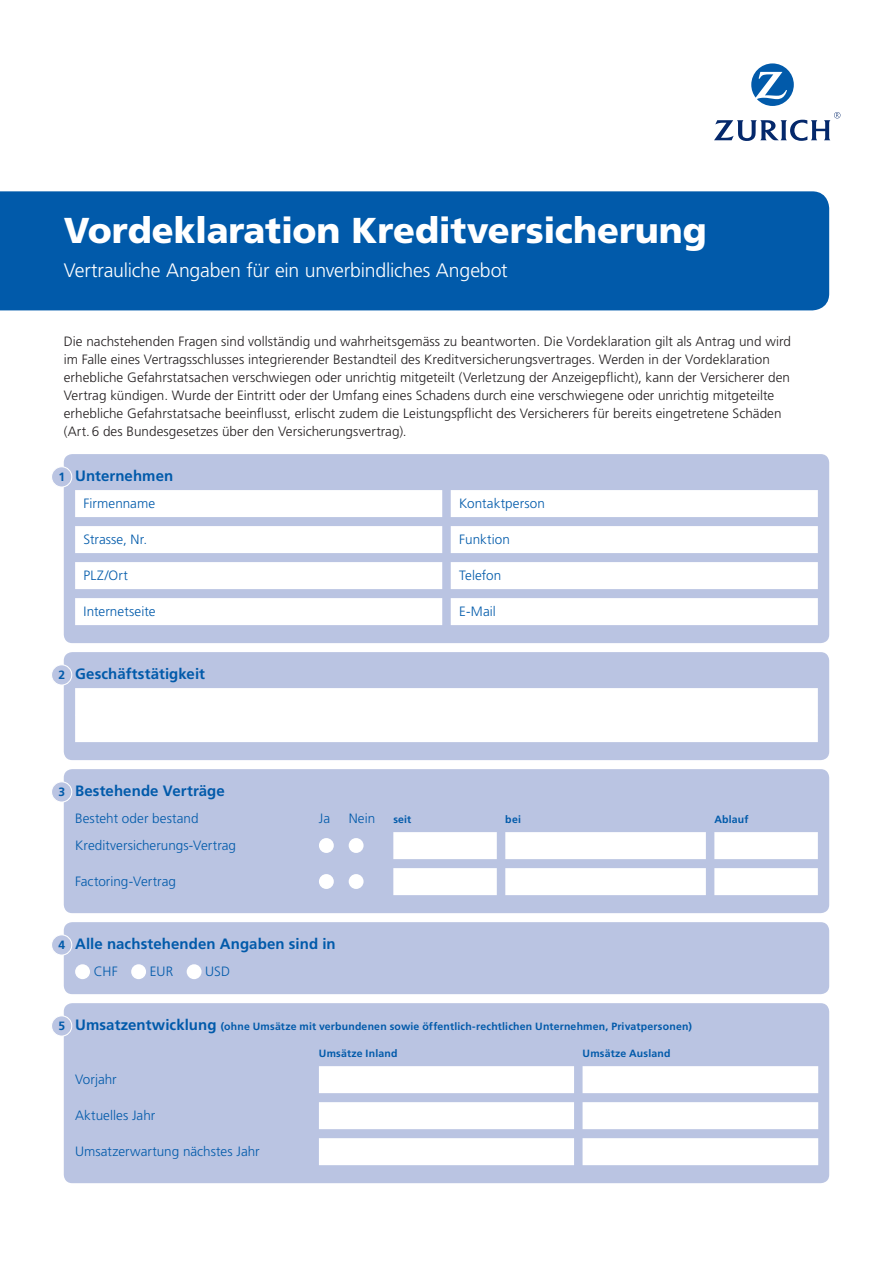
<style>
.page{position:relative;width:893px;height:1263px;background:#fff}
.page>*{position:absolute;margin:0;border:0;box-sizing:border-box;transform-origin:0 0}
.t1{font:900 36px "Frutiger";letter-spacing:-.005em;color:#fff}
.t2{font:300 19.5px "Frutiger";letter-spacing:-.01em;color:#fff}
.t3{font:700 15px "Frutiger";letter-spacing:.005em;color:#015aaa}
.t4{font:300 13.5px/18px "Frutiger";letter-spacing:.005em;color:#231f20}
.t5{font:300 13.5px "Frutiger";letter-spacing:.005em;color:#015aaa}
.t6{font:700 12px "Frutiger";color:#015aaa}
.t7{font:700 10.5px "Frutiger";letter-spacing:.02em;color:#015aaa}
.s1{font-size:15px}
</style>
<div class="page">
<div style="left:0;top:191px;width:829px;height:119px;background:#015aaa"></div>
<div style="left:64px;top:454px;width:765px;height:189px;background:#bac4e2;border-radius:9px"></div>
<svg style="left:75px;top:490px;width:743px;height:135px;fill:#fff"></svg>
<div style="left:52px;top:467px;width:20px;height:20px;background:#bac4e2;border-radius:50%"></div>
<div style="left:51px;top:466px;width:21px;height:21px;border:1px solid #fff;border-radius:50%"></div>
<div style="left:64px;top:1003px;width:765px;height:180px;background:#bac4e2;border-radius:9px"></div>
<div style="left:64px;top:769px;width:765px;height:144px;background:#bac4e2;border-radius:9px"></div>
<svg style="left:319px;top:1066px;width:499px;height:99px;fill:#fff"></svg>
<svg style="left:393px;top:832px;width:425px;height:63px"></svg>
<div style="left:319px;top:838px;width:15px;height:15px;background:#fff;border-radius:50%"></div>
<div style="left:349px;top:838px;width:15px;height:15px;background:#fff;border-radius:50%"></div>
<div style="left:319px;top:874px;width:15px;height:15px;background:#fff;border-radius:50%"></div>
<div style="left:349px;top:874px;width:15px;height:15px;background:#fff;border-radius:50%"></div>
<div style="left:52px;top:1016px;width:20px;height:20px;background:#bac4e2;border-radius:50%"></div>
<div style="left:51px;top:1015px;width:21px;height:21px;border:1px solid #fff;border-radius:50%"></div>
<div style="left:52px;top:782px;width:20px;height:20px;background:#bac4e2;border-radius:50%"></div>
<div style="left:51px;top:781px;width:21px;height:21px;border:1px solid #fff;border-radius:50%"></div>
<div style="left:64px;top:652px;width:765px;height:108px;background:#bac4e2;border-radius:9px"></div>
<div style="left:64px;top:922px;width:765px;height:72px;background:#bac4e2;border-radius:9px"></div>
<div style="left:75px;top:688px;width:743px;height:54px;background:#fff"></div>
<hr style="left:75px;top:715px;width:742px;height:1px;background:#fff">
<div style="left:75px;top:964px;width:15px;height:15px;background:#fff;border-radius:50%"></div>
<div style="left:131px;top:964px;width:15px;height:15px;background:#fff;border-radius:50%"></div>
<div style="left:187px;top:964px;width:15px;height:15px;background:#fff;border-radius:50%"></div>
<div style="left:52px;top:665px;width:20px;height:20px;background:#bac4e2;border-radius:50%"></div>
<div style="left:51px;top:664px;width:21px;height:21px;border:1px solid #fff;border-radius:50%"></div>
<div style="left:52px;top:935px;width:20px;height:20px;background:#bac4e2;border-radius:50%"></div>
<div style="left:51px;top:934px;width:21px;height:21px;border:1px solid #fff;border-radius:50%"></div>
<svg style="left:751px;top:63px;width:43px;height:43px"></svg>
<svg style="left:714px;top:112px;width:126px;height:29px"></svg>
<h1 class="t1" style="left:64px;top:209px;width:645px">Vordeklaration Kreditversicherung</h1>
<h2 class="t2" style="left:64px;top:259px;width:445px">Vertrauliche Angaben für ein unverbindliches Angebot</h2>
<p class="t4" style="left:64px;top:332px;width:729px">Die nachstehenden Fragen sind vollständig und wahrheitsgemäss zu beantworten. Die Vordeklaration gilt als Antrag und wird im Falle eines Vertragsschlusses integrierender Bestandteil des Kreditversicherungsvertrages. Werden in der Vordeklaration erhebliche Gefahrstatsachen verschwiegen oder unrichtig mitgeteilt (Verletzung der Anzeigepflicht), kann der Versicherer den Vertrag kündigen. Wurde der Eintritt oder der Umfang eines Schadens durch eine verschwiegene oder unrichtig mitgeteilte erhebliche Gefahrstatsache beeinflusst, erlischt zudem die Leistungspflicht des Versicherers für bereits eingetretene Schäden (Art.6 des Bundesgesetzes über den Versicherungsvertrag).</p>
<p class="t3" style="left:75px;top:467px;width:100px">Unternehmen</p>
<p class="t5" style="left:84px;top:496px;width:73px">Firmenname</p>
<p class="t5" style="left:459px;top:496px;width:87px">Kontaktperson</p>
<p class="t5" style="left:84px;top:532px;width:65px">Strasse, Nr.</p>
<p class="t5" style="left:459px;top:532px;width:52px">Funktion</p>
<p class="t5" style="left:84px;top:568px;width:46px">PLZ/Ort</p>
<p class="t5" style="left:459px;top:568px;width:44px">Telefon</p>
<p class="t5" style="left:84px;top:604px;width:73px">Internetseite</p>
<p class="t5" style="left:459px;top:604px;width:38px">E-Mail</p>
<p class="t6" style="left:58px;top:470px;width:8px">1</p>
<p class="t6" style="left:58px;top:668px;width:8px">2</p>
<p class="t3" style="left:75px;top:665px;width:131px">Geschäftstätigkeit</p>
<p class="t6" style="left:58px;top:785px;width:8px">3</p>
<p class="t3" style="left:75px;top:782px;width:151px">Bestehende Verträge</p>
<p class="t5" style="left:75px;top:811px;width:125px">Besteht oder bestand</p>
<p class="t5" style="left:319px;top:811px;width:13px">Ja</p>
<p class="t5" style="left:349px;top:811px;width:28px">Nein</p>
<p class="t7" style="left:393px;top:813px;width:20px">seit</p>
<p class="t7" style="left:505px;top:813px;width:17px">bei</p>
<p class="t7" style="left:714px;top:813px;width:36px">Ablauf</p>
<p class="t5" style="left:75px;top:838px;width:162px">Kreditversicherungs-Vertrag</p>
<p class="t5" style="left:75px;top:874px;width:102px">Factoring-Vertrag</p>
<p class="t6" style="left:58px;top:938px;width:8px">4</p>
<p class="t3" style="left:75px;top:935px;width:262px">Alle nachstehenden Angaben sind in</p>
<p class="t5" style="left:94px;top:964px;width:25px">CHF</p>
<p class="t5" style="left:150px;top:964px;width:25px">EUR</p>
<p class="t5" style="left:205px;top:964px;width:26px">USD</p>
<p class="t6" style="left:58px;top:1019px;width:8px">5</p>
<p class="t7" style="left:75px;top:1020px;width:618px"><span class="s1">Umsatzentwicklung</span> (ohne Umsätze mit verbundenen sowie öffentlich-rechtlichen Unternehmen, Privatpersonen)</p>
<p class="t7" style="left:319px;top:1047px;width:80px">Umsätze Inland</p>
<p class="t7" style="left:583px;top:1047px;width:90px">Umsätze Ausland</p>
<p class="t5" style="left:75px;top:1072px;width:43px">Vorjahr</p>
<p class="t5" style="left:75px;top:1108px;width:82px">Aktuelles Jahr</p>
<p class="t5" style="left:75px;top:1144px;width:186px">Umsatzerwartung nächstes Jahr</p>
</div>
